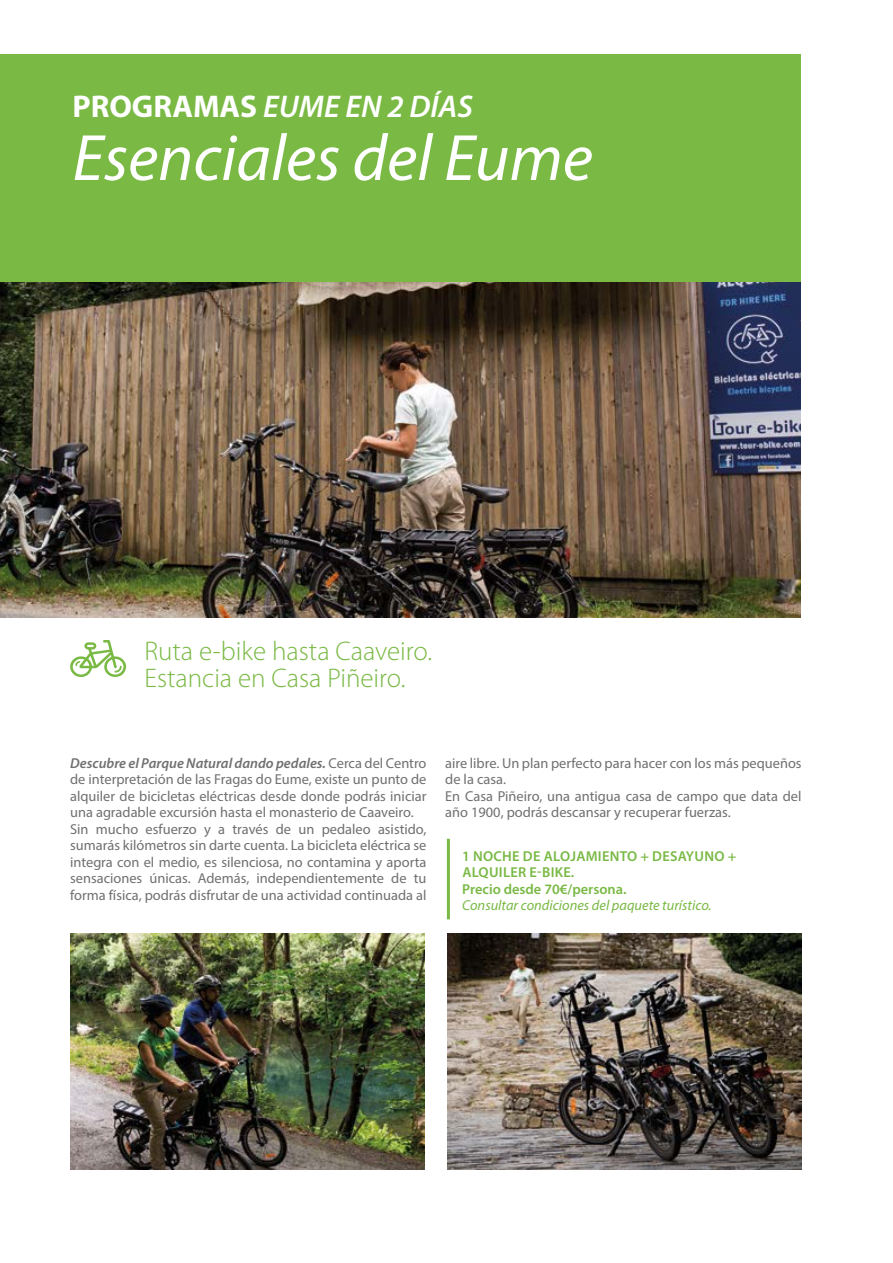
<style>
.page{position:relative;width:893px;height:1263px;background:#fff}
.page>*{position:absolute;margin:0;border:0;box-sizing:border-box;transform-origin:0 0}
.t1{font:italic 66px "Myriad Pro";color:#fff}
.t2{font:italic 600 31.5px "Myriad Pro";color:#fff}
.t3{font:300 27px "Myriad Pro";color:#79b944}
.t4{font:14.4px/16.5px "Myriad Pro";color:#716f6f;text-align:justify}
.t5{font:600 14.4px "Myriad Pro";letter-spacing:.02em;color:#79b944}
.t6{font:italic 14.4px "Myriad Pro";color:#79b944}
.t7{font:600 14.4px "Myriad Pro";color:#79b944}
.s1{font-weight:700;font-style:normal}
.s2{font-weight:600;font-style:italic}
</style>
<div class="page">
<div style="left:0;top:54px;width:800px;height:229px;background:#79b944"></div>
<img style="left:70px;top:933px;width:354px;height:236px">
<img style="left:448px;top:933px;width:353px;height:236px">
<img style="left:0;top:283px;width:800px;height:334px">
<svg style="left:70px;top:640px;width:57px;height:37px"></svg>
<hr style="left:447px;top:839px;width:3px;height:80px;background:#79b944">
<p class="t2" style="left:73px;top:86px;width:402px"><span class="s1">PROGRAMAS</span> EUME EN 2 DÍAS</p>
<p class="t1" style="left:73px;top:117px;width:522px">Esenciales del Eume</p>
<p class="t3" style="left:145px;top:636px;width:289px">Ruta e-bike hasta Caaveiro.</p>
<p class="t3" style="left:145px;top:663px;width:262px">Estancia en Casa Piñeiro.</p>
<p class="t4" style="left:70px;top:754px;width:358px"><span class="s2">Descubre el Parque Natural dando pedales.</span> Cerca del Centro de interpretación de las Fragas do Eume, existe un punto de alquiler de bicicletas eléctricas desde donde podrás iniciar una agradable excursión hasta el monasterio de Caaveiro.</p>
<p class="t4" style="left:70px;top:820px;width:358px">Sin mucho esfuerzo y a través de un pedaleo asistido, sumarás kilómetros sin darte cuenta. La bicicleta eléctrica se integra con el medio, es silenciosa, no contamina y aporta sensaciones únicas. Además, independientemente de tu forma física, podrás disfrutar de una actividad continuada al</p>
<p class="t4" style="left:445px;top:754px;width:358px">aire libre. Un plan perfecto para hacer con los más pequeños de la casa.</p>
<p class="t4" style="left:445px;top:787px;width:358px">En Casa Piñeiro, una antigua casa de campo que data del año 1900, podrás descansar y recuperar fuerzas.</p>
<p class="t5" style="left:462px;top:847px;width:276px">1 NOCHE DE ALOJAMIENTO + DESAYUNO +</p>
<p class="t5" style="left:462px;top:863px;width:113px">ALQUILER E-BIKE.</p>
<p class="t7" style="left:462px;top:880px;width:166px">Precio desde 70€/persona.</p>
<p class="t6" style="left:462px;top:896px;width:251px">Consultar condiciones del paquete turístico.</p>
</div>
